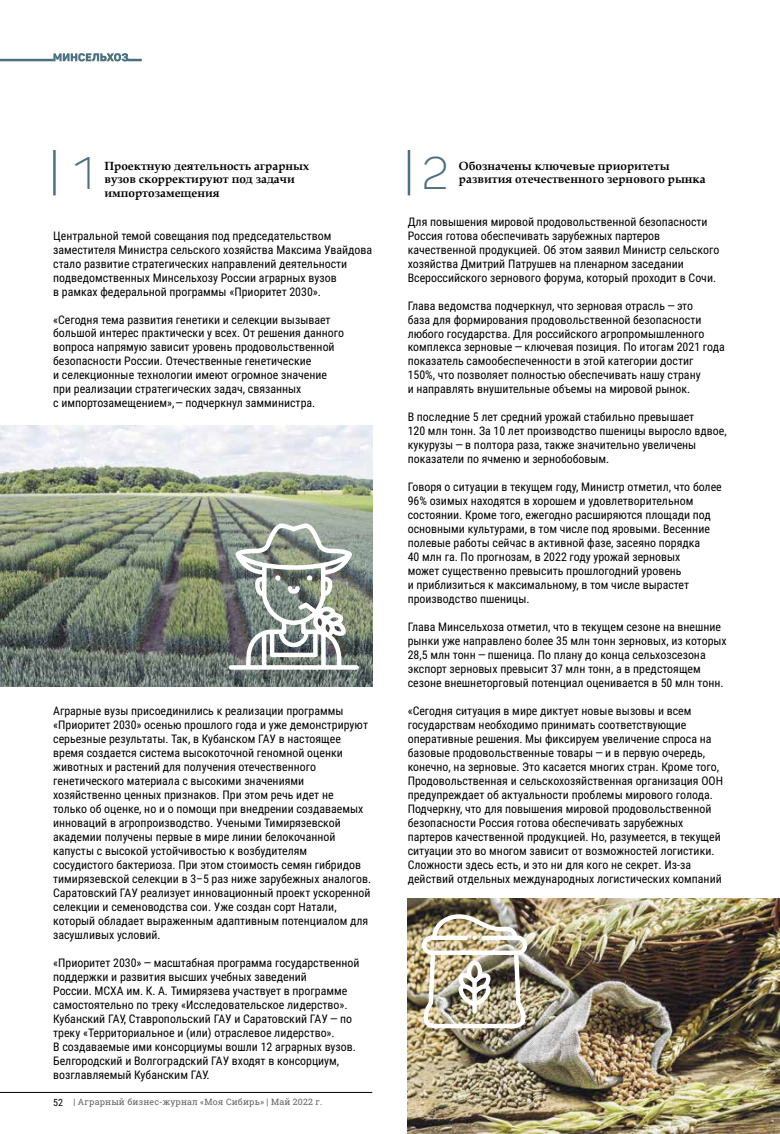
<style>
.page{position:relative;width:780px;height:1134px;background:#fff}
.page>*{position:absolute;margin:0;border:0;box-sizing:border-box;transform-origin:0 0}
.t1{font:45px "Panton Light Caps";color:#4b7080}
.t2{font:11.88px/14px "Roboto Condensed";color:#000}
.t3{font:700 11.88px/13.8px "Book Antiqua";color:#000}
.t4{font:8.75px "Roboto Slab";letter-spacing:.02em;color:#636363}
.s1{font-family:"Roboto Condensed";font-size:10px;color:#000}
</style>
<div class="page">
<img style="left:407px;top:899px;width:373px;height:235px">
<hr style="left:53px;top:150px;width:3px;height:45px;background:#4b7080">
<hr style="left:407px;top:150px;width:3px;height:45px;background:#4b7080">
<img style="left:422px;top:913px;width:105px;height:115px">
<img style="left:0;top:425px;width:372px;height:262px">
<svg style="left:228px;top:524px;width:131px;height:146px"></svg>
<hr style="left:0;top:1092px;width:372px;height:1px;background:#000">
<hr style="left:0;top:59px;width:54px;height:2px;background:#4b7080">
<svg style="left:53px;top:53px;width:89px;height:9px"></svg>
<h1 class="t1" style="left:74px;top:145px;width:22px">1</h1>
<h1 class="t1" style="left:422px;top:145px;width:28px">2</h1>
<p class="t3" style="left:459px;top:159px;width:248px">Обозначены ключевые приоритеты развития отечественного зернового рынка</p>
<p class="t2" style="left:407px;top:214px;width:313px">Для повышения мировой продовольственной безопасности Россия готова обеспечивать зарубежных партеров качественной продукцией. Об этом заявил Министр сельского хозяйства Дмитрий Патрушев на пленарном заседании Всероссийского зернового форума, который проходит в Сочи.</p>
<p class="t2" style="left:407px;top:298px;width:318px">Глава ведомства подчеркнул, что зерновая отрасль — это<br>база для формирования продовольственной безопасности любого государства. Для российского агропромышленного комплекса зерновые — ключевая позиция. По итогам 2021 года показатель самообеспеченности в этой категории достиг<br>150%, что позволяет полностью обеспечивать нашу страну<br>и направлять внушительные объемы на мировой рынок.</p>
<p class="t2" style="left:407px;top:410px;width:320px">В последние 5 лет средний урожай стабильно превышает<br>120 млн тонн. За 10 лет производство пшеницы выросло вдвое, кукурузы — в полтора раза, также значительно увеличены показатели по ячменю и зернобобовым.</p>
<p class="t2" style="left:407px;top:480px;width:315px">Говоря о ситуации в текущем году, Министр отметил, что более 96% озимых находятся в хорошем и удовлетворительном состоянии. Кроме того, ежегодно расширяются площади под основными культурами, в том числе под яровыми. Весенние полевые работы сейчас в активной фазе, засеяно порядка<br>40 млн га. По прогнозам, в 2022 году урожай зерновых<br>может существенно превысить прошлогодний уровень<br>и приблизиться к максимальному, в том числе вырастет производство пшеницы.</p>
<p class="t2" style="left:407px;top:619px;width:320px">Глава Минсельхоза отметил, что в текущем сезоне на внешние рынки уже направлено более 35 млн тонн зерновых, из которых 28,5 млн тонн — пшеница. По плану до конца сельхозсезона экспорт зерновых превысит 37 млн тонн, а в предстоящем сезоне внешнеторговый потенциал оценивается в 50 млн тонн.</p>
<p class="t2" style="left:407px;top:703px;width:317px">«Сегодня ситуация в мире диктует новые вызовы и всем государствам необходимо принимать соответствующие оперативные решения. Мы фиксируем увеличение спроса на базовые продовольственные товары — и в первую очередь, конечно, на зерновые. Это касается многих стран. Кроме того, Продовольственная и сельскохозяйственная организация ООН предупреждает об актуальности проблемы мирового голода.<br>Подчеркну, что для повышения мировой продовольственной безопасности Россия готова обеспечивать зарубежных партеров качественной продукцией. Но, разумеется, в текущей ситуации это во многом зависит от возможностей логистики.<br>Сложности здесь есть, и это ни для кого не секрет. Из-за действий отдельных международных логистических компаний</p>
<p class="t3" style="left:104px;top:159px;width:206px">Проектную деятельность аграрных вузов скорректируют под задачи импортозамещения</p>
<p class="t2" style="left:53px;top:228px;width:320px">Центральной темой совещания под председательством заместителя Министра сельского хозяйства Максима Увайдова стало развитие стратегических направлений деятельности подведомственных Минсельхозу России аграрных вузов<br>в рамках федеральной программы «Приоритет 2030».</p>
<p class="t2" style="left:53px;top:312px;width:292px">«Сегодня тема развития генетики и селекции вызывает большой интерес практически у всех. От решения данного вопроса напрямую зависит уровень продовольственной безопасности России. Отечественные генетические<br>и селекционные технологии имеют огромное значение при реализации стратегических задач, связанных<br>с импортозамещением»,— подчеркнул замминистра.</p>
<p class="t2" style="left:53px;top:703px;width:319px">Аграрные вузы присоединились к реализации программы «Приоритет 2030» осенью прошлого года и уже демонстрируют серьезные результаты. Так, в Кубанском ГАУ в настоящее время создается система высокоточной геномной оценки животных и растений для получения отечественного генетического материала с высокими значениями хозяйственно ценных признаков. При этом речь идет не<br>только об оценке, но и о помощи при внедрении создаваемых инноваций в агропроизводство. Учеными Тимирязевской академии получены первые в мире линии белокочанной капусты с высокой устойчивостью к возбудителям<br>сосудистого бактериоза. При этом стоимость семян гибридов тимирязевской селекции в 3–5 раз ниже зарубежных аналогов.<br>Саратовский ГАУ реализует инновационный проект ускоренной селекции и семеноводства сои. Уже создан сорт Натали, который обладает выраженным адаптивным потенциалом для засушливых условий.</p>
<p class="t2" style="left:53px;top:955px;width:308px">«Приоритет 2030» — масштабная программа государственной поддержки и развития высших учебных заведений<br>России. МСХА им. К. А. Тимирязева участвует в программе самостоятельно по треку «Исследовательское лидерство».<br>Кубанский ГАУ, Ставропольский ГАУ и Саратовский ГАУ — по треку «Территориальное и (или) отраслевое лидерство».<br>В создаваемые ими консорциумы вошли 12 аграрных вузов.<br>Белгородский и Волгоградский ГАУ входят в консорциум, возглавляемый Кубанским ГАУ.</p>
<p class="t4" style="left:53px;top:1096px;width:270px"><span class="s1">52</span> | Аграрный бизнес-журнал «Моя Сибирь» | Май 2022 г.</p>
</div>
